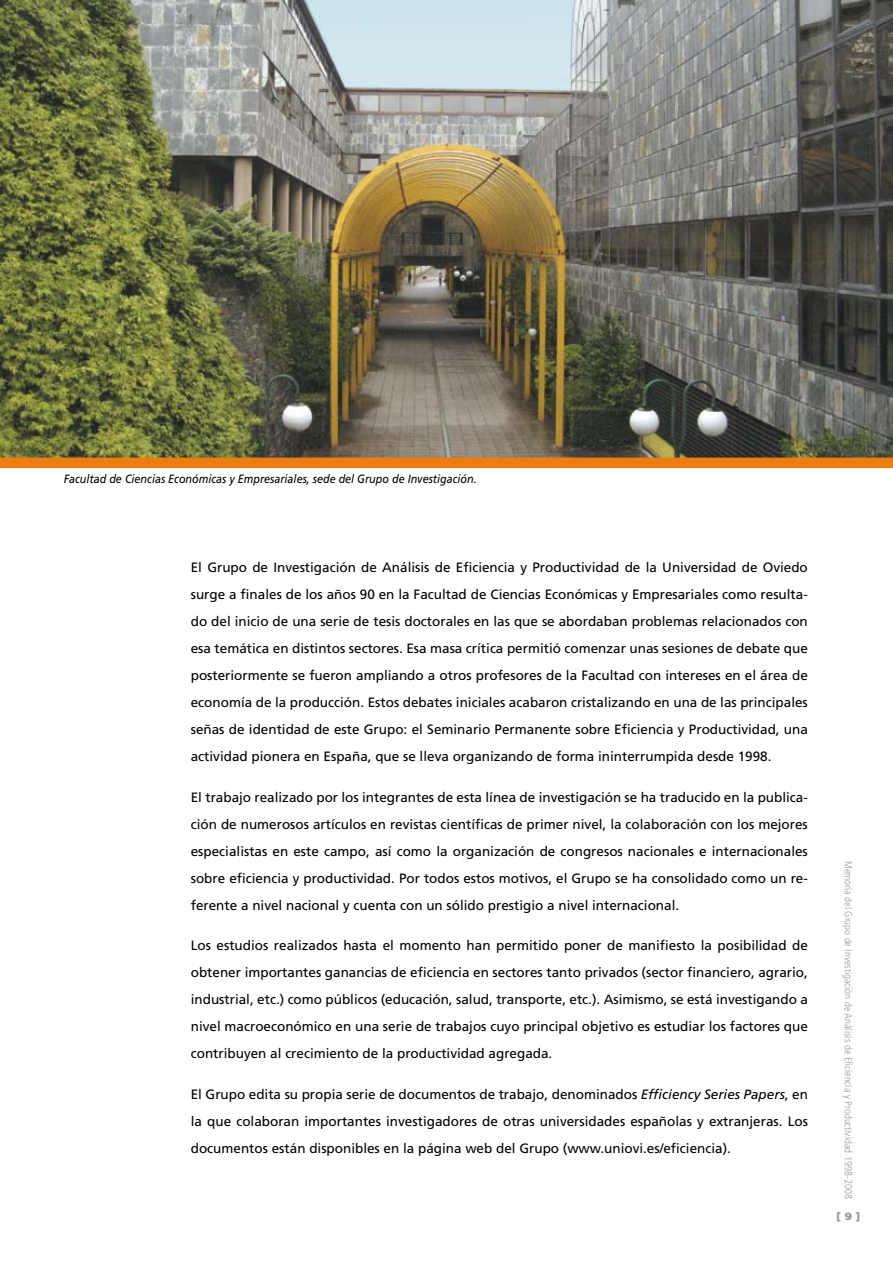
<style>
.page{position:relative;width:893px;height:1263px;background:#fff}
.page>*{position:absolute;margin:0;border:0;box-sizing:border-box;transform-origin:0 0}
.t1{font:13.5px/27px "Frutiger LT Std";color:#000;text-align:justify}
.t2{font:italic 12px "Frutiger LT Std";color:#000;scale:.9 1}
.t3{font:300 condensed 10.5px "Frutiger LT Std";color:#9c9d9f}
.t4{font:900 10.5px "Frutiger LT Std";color:#9c9d9f}
.s1{font-style:italic}
</style>
<div class="page">
<img style="left:0;top:0;width:893px;height:458px">
<div style="left:0;top:458px;width:893px;height:10px;background:#ee7d11"></div>
<p class="t2" style="left:64px;top:472px;width:460px">Facultad de Ciencias Económicas y Empresariales, sede del Grupo de Investigación.</p>
<p class="t1" style="left:191px;top:554px;width:619px">El Grupo de Investigación de Análisis de Eficiencia y Productividad de la Universidad de Oviedo surge a finales de los años 90 en la Facultad de Ciencias Económicas y Empresariales como resulta&shy;do del inicio de una serie de tesis doctorales en las que se abordaban problemas relacionados con esa temática en distintos sectores. Esa masa crítica permitió comenzar unas sesiones de debate que posteriormente se fueron ampliando a otros profesores de la Facultad con intereses en el área de economía de la producción. Estos debates iniciales acabaron cristalizando en una de las principales señas de identidad de este Grupo: el Seminario Permanente sobre Eficiencia y Productividad, una actividad pionera en España, que se lleva organizando de forma ininterrumpida desde 1998.</p>
<p class="t1" style="left:191px;top:784px;width:619px">El trabajo realizado por los integrantes de esta línea de investigación se ha traducido en la publica&shy;ción de numerosos artículos en revistas científicas de primer nivel, la colaboración con los mejores especialistas en este campo, así como la organización de congresos nacionales e internacionales sobre eficiencia y productividad. Por todos estos motivos, el Grupo se ha consolidado como un re&shy;ferente a nivel nacional y cuenta con un sólido prestigio a nivel internacional.</p>
<p class="t1" style="left:191px;top:932px;width:619px">Los estudios realizados hasta el momento han permitido poner de manifiesto la posibilidad de obtener importantes ganancias de eficiencia en sectores tanto privados (sector financiero, agrario, industrial, etc.) como públicos (educación, salud, transporte, etc.). Asimismo, se está investigando a nivel macroeconómico en una serie de trabajos cuyo principal objetivo es estudiar los factores que contribuyen al crecimiento de la productividad agregada.</p>
<p class="t1" style="left:191px;top:1081px;width:619px">El Grupo edita su propia serie de documentos de trabajo, denominados <span class="s1">Efficiency Series Papers</span>, en la que colaboran importantes investigadores de otras universidades españolas y extranjeras. Los documentos están disponibles en la página web del Grupo (www.uniovi.es/eficiencia).</p>
<p class="t3" style="left:854px;top:861px;width:340px;rotate:90deg">Memoria del Grupo de Investigación de Análisis de Eficiencia y Productividad 1998-2008</p>
<p class="t4" style="left:837px;top:1210px;width:6px">[</p>
<p class="t4" style="left:856px;top:1210px;width:6px">]</p>
</div>
